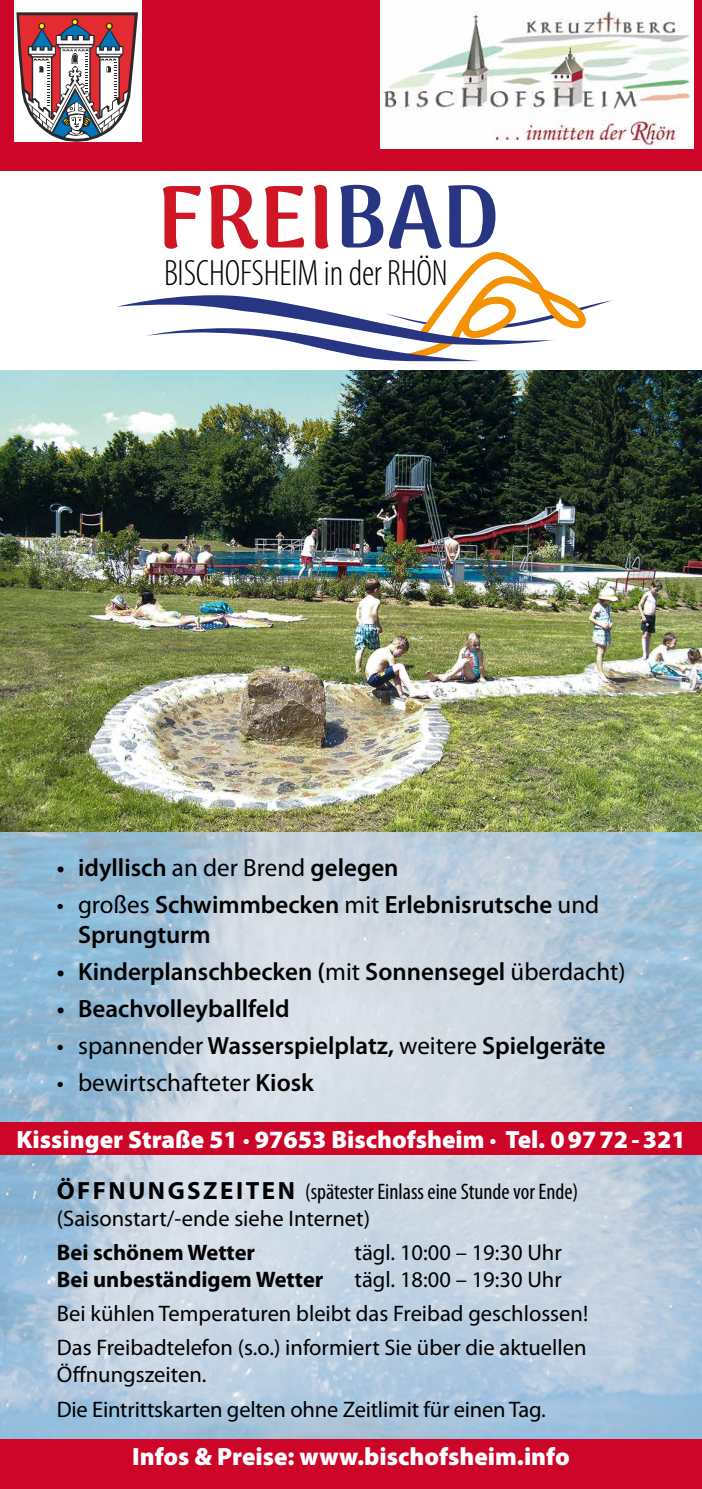
<style>
.page{position:relative;width:702px;height:1489px;background:#fff}
.page>*{position:absolute;margin:0;border:0;box-sizing:border-box;transform-origin:0 0}
.t1{font:900 88.25px "Arima Madurai";color:#ce1625}
.t2{font:300 condensed 36.75px "Myriad Pro";letter-spacing:-.005em;color:#000}
.t3{font:600 25px/30px "Myriad Pro";color:#000}
.t4{font:900 25px "Myriad Pro";color:#fff}
.t5{font:25px "Myriad Pro";color:#000}
.t6{font:22.5px/34px "Myriad Pro";color:#000}
.t7{font:condensed 22.5px/27px "Myriad Pro";color:#000}
.t8{font:700 22.5px "Myriad Pro";color:#000}
.s1{color:#283583}
.s2{font-weight:400}
.s3{font-weight:600}
.s4{font-weight:700;font-stretch:normal;font-size:25px}
.s5{font-stretch:normal}
</style>
<div class="page">
<div style="left:0;top:0;width:702px;height:170px;background:#cd0529"></div>
<img style="left:0;top:831px;width:702px;height:608px">
<div style="left:0;top:1121px;width:702px;height:33px;background:#cd0529"></div>
<img style="left:381px;top:0;width:312px;height:148px">
<div style="left:14px;top:0;width:128px;height:142px;background:#fff"></div>
<svg style="left:16px;top:12px;width:122px;height:130px"></svg>
<div style="left:0;top:1439px;width:702px;height:49px;background:#cd0529"></div>
<svg style="left:117px;top:252px;width:495px;height:110px"></svg>
<img style="left:0;top:370px;width:702px;height:461px">
<h1 class="t1" style="left:157px;top:153px;width:344px">FREI<span class="s1">BAD</span></h1>
<h2 class="t2" style="left:164px;top:251px;width:285px">BISCHOFSHEIM in der RHÖN</h2>
<p class="t3" style="left:57px;top:851px;width:343px">• idyllisch <span class="s2">an der Brend</span> gelegen</p>
<p class="t3" style="left:78px;top:888px;width:523px;text-indent:-21px"><span class="s2">• großes</span> Schwimmbecken <span class="s2">mit</span> Erlebnisrutsche <span class="s2">und<br></span>Sprungturm</p>
<p class="t3" style="left:57px;top:955px;width:570px">• Kinderplanschbecken (<span class="s2">mit</span> Sonnensegel <span class="s2">überdacht)</span></p>
<p class="t3" style="left:57px;top:992px;width:234px">• Beachvolleyballfeld</p>
<p class="t3" style="left:57px;top:1029px;width:550px"><span class="s2">• spannender</span> Wasserspielplatz, <span class="s2">weitere</span> Spielgeräte</p>
<p class="t5" style="left:57px;top:1067px;width:258px">• bewirtschafteter <span class="s3">Kiosk</span></p>
<p class="t4" style="left:16px;top:1122px;width:670px">Kissinger Straße 51 · 97653 Bischofsheim · Tel. 09772-321</p>
<p class="t7" style="left:57px;top:1177px;width:523px"><span class="s4">ÖFFNUNGSZEITEN</span> (spätester Einlass eine Stunde vor Ende) <span class="s5">(Saisonstart/-ende siehe Internet)</span></p>
<p class="t8" style="left:57px;top:1237px;width:200px">Bei schönem Wetter</p>
<p class="t6" style="left:354px;top:1235px;width:208px">tägl. 10:00 – 19:30 Uhr</p>
<p class="t8" style="left:57px;top:1264px;width:268px">Bei unbeständigem Wetter</p>
<p class="t6" style="left:57px;top:1262px;width:533px;text-indent:298px">tägl. 18:00 – 19:30 Uhr<br>Bei kühlen Temperaturen bleibt das Freibad geschlossen!<br>Das Freibadtelefon (s.o.) informiert Sie über die aktuellen</p>
<p class="t6" style="left:57px;top:1357px;width:490px">Öffnungszeiten.<br>Die Eintrittskarten gelten ohne Zeitlimit für einen Tag.</p>
<p class="t4" style="left:132px;top:1439px;width:439px">Infos &amp; Preise: www.bischofsheim.info</p>
</div>
